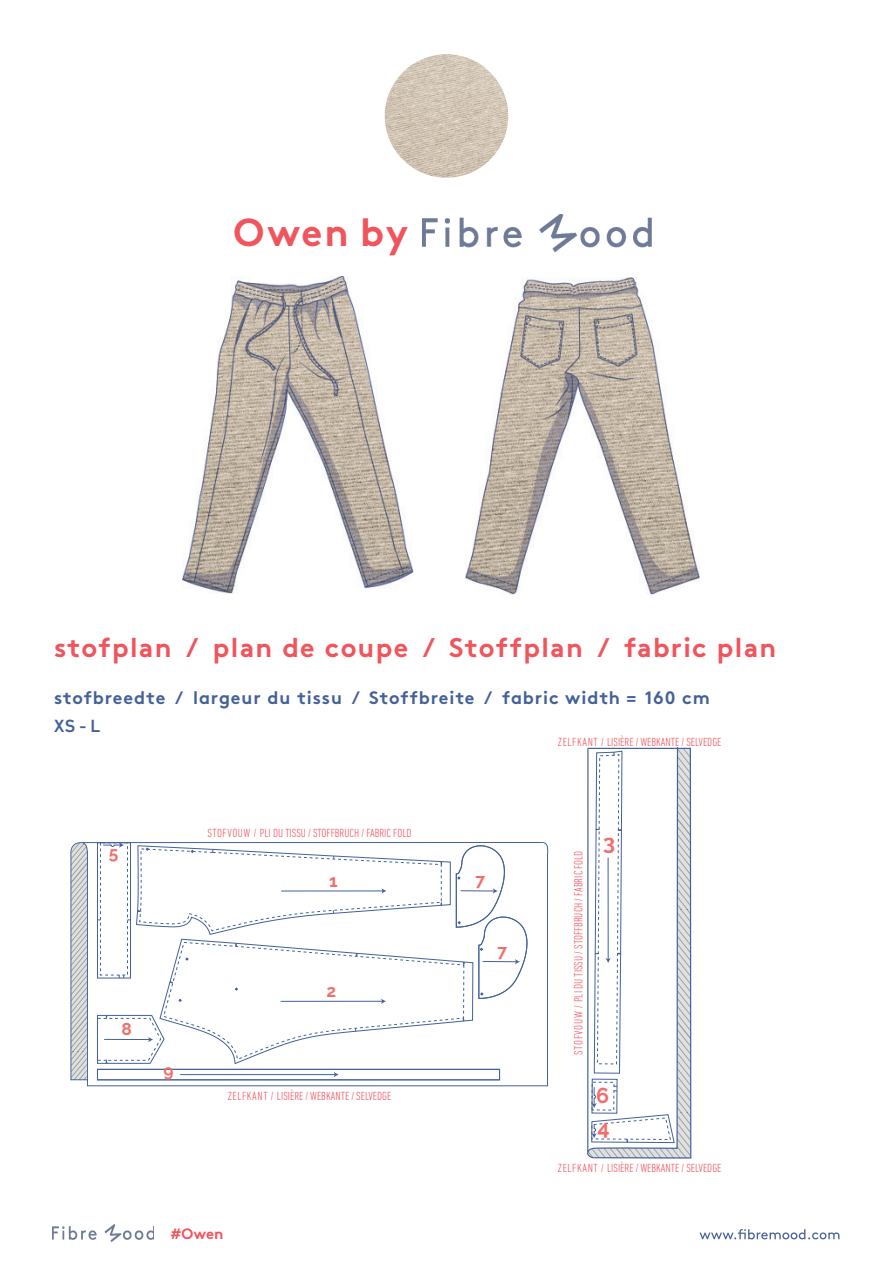
<style>
.page{position:relative;width:893px;height:1263px;background:#fff}
.page>*{position:absolute;margin:0;border:0;box-sizing:border-box;transform-origin:0 0}
.t1{font:700 39px "Brown";letter-spacing:.05em;color:#f0545c}
.t2{font:700 27px "Brown";letter-spacing:.05em;color:#f0545c}
.t3{font:700 21.45px/32.1px "Raleway";color:#f26e6c}
.t4{font:700 18px "Brown";letter-spacing:.05em;color:#44619a}
.t5{font:500 18px "DIN Next LT Pro";color:#44619a}
.t6{font:700 17.25px "Raleway";color:#f26e6c}
.t7{font:700 15px "Brown";color:#f0545c}
.t8{font:300 condensed 12px "DIN Next LT Pro";color:#f0545c}
</style>
<div class="page">
<svg style="left:699px;top:1229px;width:140px;height:10px"></svg>
<img style="left:53px;top:1225px;width:101px;height:16px">
<img style="left:385px;top:54px;width:123px;height:124px;border-radius:62px">
<img style="left:423px;top:214px;width:229px;height:38px">
<img style="left:183px;top:276px;width:231px;height:318px">
<img style="left:465px;top:277px;width:234px;height:317px">
<svg style="left:587px;top:747px;width:105px;height:412px"></svg>
<svg style="left:70px;top:842px;width:471px;height:245px"></svg>
<hr style="left:83px;top:842px;width:459px;height:1px;background:#44619a">
<svg style="left:541px;top:842px;width:8px;height:245px"></svg>
<h1 class="t1" style="left:234px;top:201px;width:176px">Owen by</h1>
<h2 class="t2" style="left:54px;top:626px;width:724px">stofplan / plan de coupe / Stoffplan / fabric plan</h2>
<h3 class="t4" style="left:54px;top:683px;width:657px">stofbreedte / largeur du tissu / Stoffbreite / fabric width = 160 cm</h3>
<h3 class="t5" style="left:54px;top:715px;width:48px">XS - L</h3>
<h3 class="t6" style="left:109px;top:843px;width:11px">5</h3>
<p class="t8" style="left:207px;top:826px;width:206px">STOFVOUW / PLI DU TISSU / STOFFBRUCH / FABRIC FOLD</p>
<h3 class="t6" style="left:329px;top:871px;width:10px">1</h3>
<h3 class="t6" style="left:122px;top:1019px;width:12px">8</h3>
<h3 class="t6" style="left:164px;top:1061px;width:12px">9</h3>
<h3 class="t6" style="left:327px;top:981px;width:11px">2</h3>
<p class="t8" style="left:228px;top:1089px;width:165px">ZELFKANT / LISIÈRE / WEBKANTE / SELVEDGE</p>
<p class="t7" style="left:170px;top:1222px;width:55px">#Owen</p>
<h3 class="t6" style="left:475px;top:870px;width:11px">7</h3>
<h3 class="t6" style="left:497px;top:941px;width:11px">7</h3>
<p class="t8" style="left:558px;top:735px;width:165px">ZELFKANT / LISIÈRE / WEBKANTE / SELVEDGE</p>
<p class="t8" style="left:571px;top:1055px;width:206px;rotate:-90deg">STOFVOUW / PLI DU TISSU / STOFFBRUCH / FABRIC FOLD</p>
<h3 class="t3" style="left:603px;top:827px;width:14px">3</h3>
<h3 class="t3" style="left:596px;top:1080px;width:15px">6<br>4</h3>
<p class="t8" style="left:558px;top:1161px;width:165px">ZELFKANT / LISIÈRE / WEBKANTE / SELVEDGE</p>
</div>
